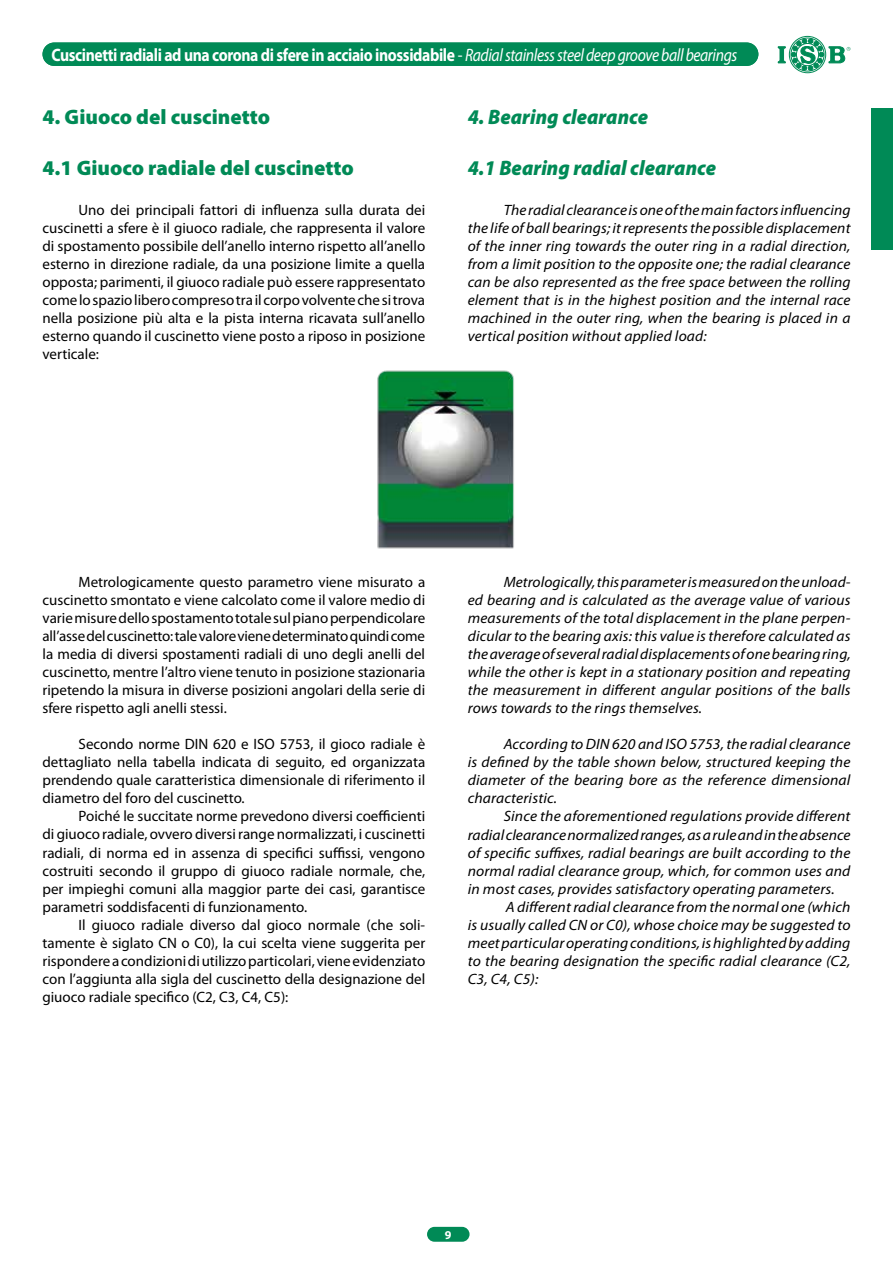
<style>
.page{position:relative;width:893px;height:1263px;background:#fff}
.page>*{position:absolute;margin:0;border:0;box-sizing:border-box;transform-origin:0 0}
.t1{font:900 21px "Myriad Pro";color:#008a56}
.t2{font:italic 900 21px "Myriad Pro";color:#008a56;scale:.95 1}
.t3{font:700 18px "Myriad Pro";letter-spacing:-.025em;color:#fff;scale:.87 1}
.t4{font:15px/18px "Myriad Pro";color:#000;text-align:justify}
.t5{font:italic 15px/18px "Myriad Pro";letter-spacing:.01em;color:#000;text-align:justify}
.t6{font:italic 15px/18px "Myriad Pro";letter-spacing:.01em;color:#000;text-align:justify;scale:1.04 1}
.t7{font:700 12px "Myriad Pro";color:#fff}
.s1{font-weight:400}
.s2{font-weight:400;font-style:italic}
</style>
<div class="page">
<div style="left:427px;top:1227px;width:43px;height:15px;background:#008a56;border-radius:7px"></div>
<svg style="left:778px;top:36px;width:72px;height:37px"></svg>
<div style="left:43px;top:43px;width:715px;height:23px;background:#008a56;border-radius:12px"></div>
<img style="left:377px;top:370px;width:137px;height:179px">
<div style="left:872px;top:109px;width:21px;height:141px;background:#008a56"></div>
<p class="t3" style="left:51px;top:45px;width:790px">Cuscinetti radiali ad una corona di sfere in acciaio inossidabile <span class="s1">-</span> <span class="s2">Radial stainless steel deep groove ball bearings</span></p>
<h1 class="t1" style="left:43px;top:103px;width:229px">4. Giuoco del cuscinetto</h1>
<h1 class="t1" style="left:43px;top:154px;width:313px">4.1 Giuoco radiale del cuscinetto</h1>
<p class="t4" style="left:43px;top:201px;width:384px;text-indent:36px">Uno dei principali fattori di influenza sulla durata dei cuscinetti a sfere è il giuoco radiale, che rappresenta il valore di spostamento possibile dell’anello interno rispetto all’anello esterno in direzione radiale, da una posizione limite a quella opposta; parimenti, il giuoco radiale può essere rappresentato come lo spazio libero compreso tra il corpo volvente che si trova nella posizione più alta e la pista interna ricavata sull’anello esterno quando il cuscinetto viene posto a riposo in posizione verticale:</p>
<h1 class="t2" style="left:468px;top:106px;width:192px">4. Bearing clearance</h1>
<h1 class="t2" style="left:468px;top:157px;width:263px">4.1 Bearing radial clearance</h1>
<p class="t5" style="left:468px;top:201px;width:384px;text-indent:36px">The radial clearance is one of the main factors influencing the life of ball bearings; it represents the possible displacement of the inner ring towards the outer ring in a radial direction, from a limit position to the opposite one; the radial clearance can be also represented as the free space between the rolling element that is in the highest position and the internal race machined in the outer ring, when the bearing is placed in a vertical position without applied load:</p>
<p class="t4" style="left:43px;top:574px;width:384px;text-indent:36px">Metrologicamente questo parametro viene misurato a cuscinetto smontato e viene calcolato come il valore medio di varie misure dello spostamento totale sul piano perpendicolare all’asse del cuscinetto: tale valore viene determinato quindi come la media di diversi spostamenti radiali di uno degli anelli del cuscinetto, mentre l’altro viene tenuto in posizione stazionaria ripetendo la misura in diverse posizioni angolari della serie di sfere rispetto agli anelli stessi.</p>
<p class="t4" style="left:43px;top:736px;width:384px;text-indent:36px">Secondo norme DIN 620 e ISO 5753, il gioco radiale è dettagliato nella tabella indicata di seguito, ed organizzata prendendo quale caratteristica dimensionale di riferimento il diametro del foro del cuscinetto.</p>
<p class="t4" style="left:43px;top:808px;width:384px;text-indent:36px">Poiché le succitate norme prevedono diversi coefficienti di giuoco radiale, ovvero diversi range normalizzati, i cuscinetti radiali, di norma ed in assenza di specifici suffissi, vengono costruiti secondo il gruppo di giuoco radiale normale, che, per impieghi comuni alla maggior parte dei casi, garantisce parametri soddisfacenti di funzionamento.</p>
<p class="t4" style="left:43px;top:916px;width:384px;text-indent:36px">Il giuoco radiale diverso dal gioco normale (che soli&shy;tamente è siglato CN o C0), la cui scelta viene suggerita per rispondere a condizioni di utilizzo particolari, viene evidenziato con l’aggiunta alla sigla del cuscinetto della designazione del giuoco radiale specifico (C2, C3, C4, C5):</p>
<p class="t5" style="left:468px;top:574px;width:384px;text-indent:36px">Metrologically, this parameter is measured on the unload&shy;ed bearing and is calculated as the average value of various measurements of the total displacement in the plane perpen&shy;dicular to the bearing axis: this value is therefore calculated as the average of several radial displacements of one bearing ring, while the other is kept in a stationary position and repeating the measurement in different angular positions of the balls rows towards to the rings themselves.</p>
<p class="t6" style="left:468px;top:736px;width:369px;text-indent:36px">According to DIN 620 and ISO 5753, the radial clearance is defined by the table shown below, structured keeping the diameter of the bearing bore as the reference dimensional characteristic.</p>
<p class="t6" style="left:468px;top:808px;width:370px;text-indent:36px">Since the aforementioned regulations provide different radial clearance normalized ranges, as a rule and in the absence of specific suffixes, radial bearings are built according to the normal radial clearance group, which, for common uses and in most cases, provides satisfactory operating parameters.</p>
<p class="t6" style="left:468px;top:898px;width:370px;text-indent:38px">A different radial clearance from the normal one (which is usually called CN or C0), whose choice may be suggested to meet particular operating conditions, is highlighted by adding to the bearing designation the specific radial clearance (C2, C3, C4, C5):</p>
<p class="t7" style="left:445px;top:1228px;width:8px">9</p>
</div>
